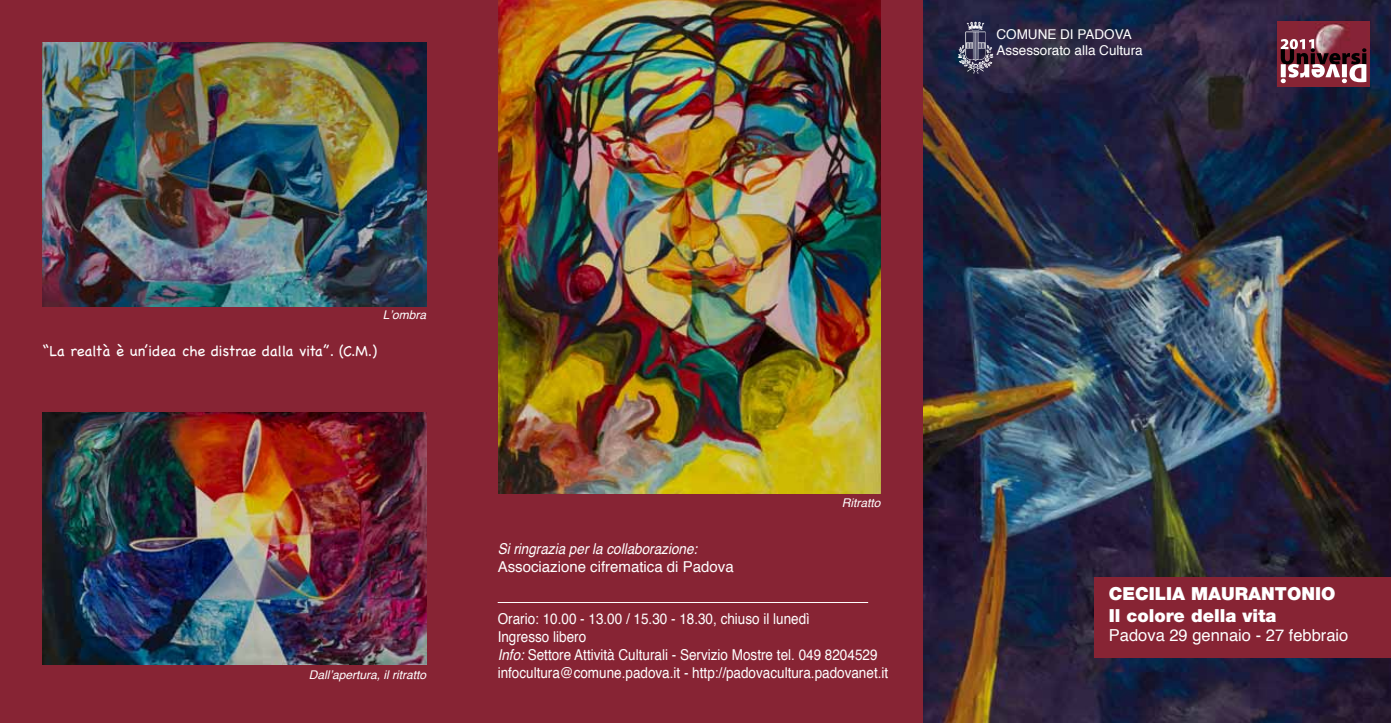
<style>
.page{position:relative;width:1391px;height:723px;background:#fff}
.page>*{position:absolute;margin:0;border:0;box-sizing:border-box;transform-origin:0 0}
.t1{font:900 18px/21.6px "Helvetica Neue LT Std";color:#fff}
.t2{font:16.5px "Helvetica";color:#fff}
.t3{font:15px/18px "Helvetica";color:#fff;scale:.9 1}
.t4{font:15px "Chalkboard";color:#fff}
.t5{font:italic 15px "Helvetica";color:#fff;scale:.9 1}
.t6{font:15px "Helvetica";color:#fff}
.t7{font:13.5px/16.2px "Helvetica";color:#fff}
.t8{font:italic 12px "Helvetica";color:#fff}
.s1{font-style:italic}
</style>
<div class="page">
<div style="left:0;top:0;width:936px;height:723px;background:#872434"></div>
<img style="left:43px;top:412px;width:383px;height:252px">
<img style="left:923px;top:0;width:467px;height:723px">
<div style="left:1094px;top:577px;width:296px;height:81px;background:#872434"></div>
<img style="left:498px;top:0;width:382px;height:493px">
<img style="left:957px;top:21px;width:36px;height:53px">
<img style="left:43px;top:43px;width:383px;height:263px">
<hr style="left:497px;top:602px;width:371px;height:1px;background:#fff">
<div style="left:1277px;top:21px;width:92px;height:66px;background:#872434"></div>
<img style="left:1315px;top:23px;width:35px;height:16px">
<svg style="left:1280px;top:39px;width:86px;height:44px"></svg>
<p class="t8" style="left:383px;top:306px;width:45px">L’ombra</p>
<p class="t4" style="left:43px;top:342px;width:336px">“La realtà è un’idea che distrae dalla vita”. (C.M.)</p>
<p class="t8" style="left:309px;top:665px;width:119px">Dall’apertura, il ritratto</p>
<p class="t5" style="left:497px;top:537px;width:223px">Si ringrazia per la collaborazione:</p>
<p class="t6" style="left:497px;top:555px;width:237px">Associazione cifrematica di Padova</p>
<p class="t8" style="left:841px;top:493px;width:40px">Ritratto</p>
<p class="t3" style="left:497px;top:610px;width:435px">Orario: 10.00 - 13.00 / 15.30 - 18.30, chiuso il lunedì<br>I ngresso libero<br><span class="s1">Info:</span> Settore Attività Culturali - Servizio Mostre tel. 049 8204529 infocultura@comune.padova.it - http://padovacultura.padovanet.it</p>
<p class="t7" style="left:996px;top:26px;width:148px">Comune di Padova<br>Assessorato alla Cultura</p>
<p class="t1" style="left:1108px;top:583px;width:228px">CECILIA MAURANTONIO<br>Il colore della vita</p>
<p class="t2" style="left:1108px;top:623px;width:241px">Padova 29 gennaio - 27 febbraio</p>
</div>
